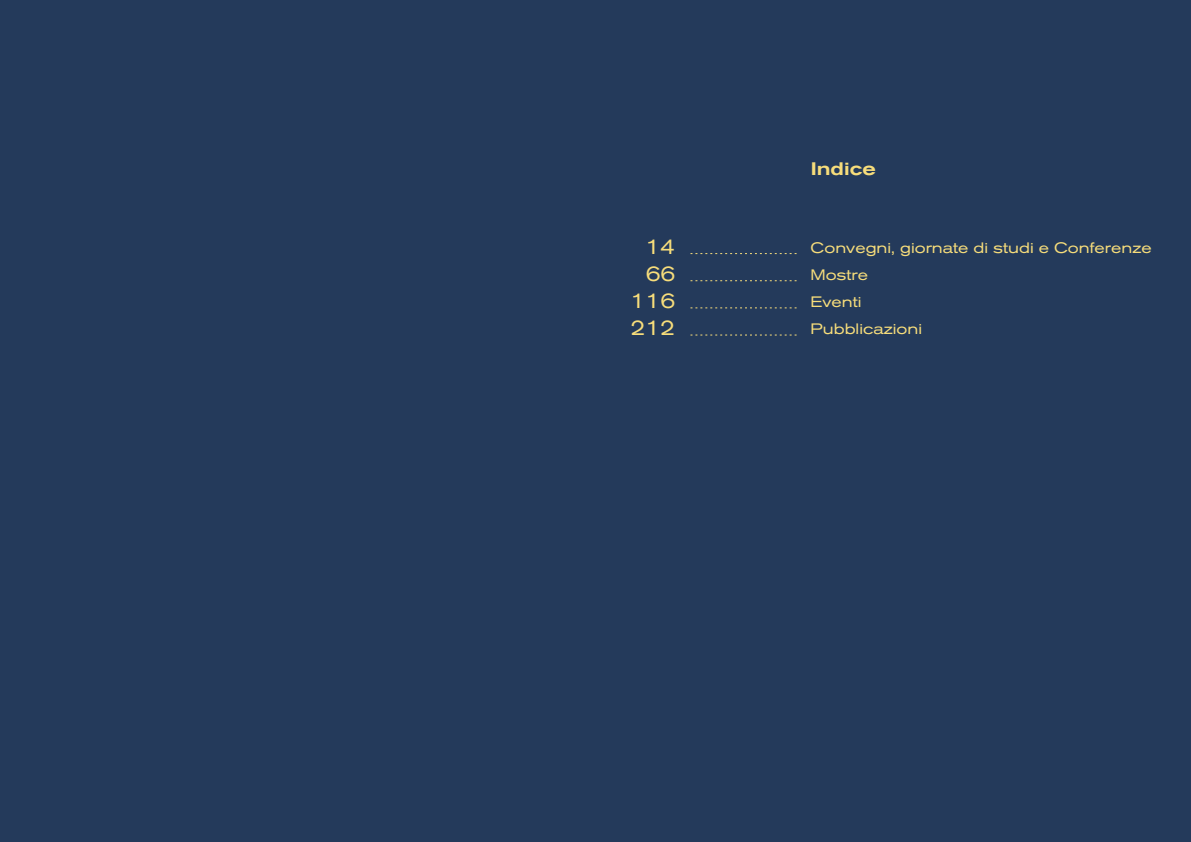
<style>
.page{position:relative;width:1191px;height:842px;background:#243a5b}
.page>*{position:absolute;margin:0;border:0;box-sizing:border-box;transform-origin:0 0}
.t1{font:expanded 21px/27px "Akzidenz Grotesk BQ";color:#f7dd7b;text-align:right}
.t2{font:500 expanded 18px "Akzidenz Grotesk BQ";color:#f7dd7b}
.t3{font:expanded 15px/27px "Akzidenz Grotesk BQ";color:#f7dd7b}
</style>
<div class="page">
<svg style="left:690px;top:253px;width:106px;height:1px"></svg>
<svg style="left:690px;top:280px;width:106px;height:1px"></svg>
<svg style="left:690px;top:307px;width:106px;height:1px"></svg>
<svg style="left:690px;top:334px;width:106px;height:1px"></svg>
<h1 class="t1" style="left:630px;top:233px;width:46px">14<br>66<br>116<br>212</h1>
<p class="t2" style="left:810px;top:158px;width:67px">Indice</p>
<p class="t3" style="left:810px;top:235px;width:342px">Convegni, giornate di studi e Conferenze<br>Mostre<br>Eventi<br>Pubblicazioni</p>
</div>
